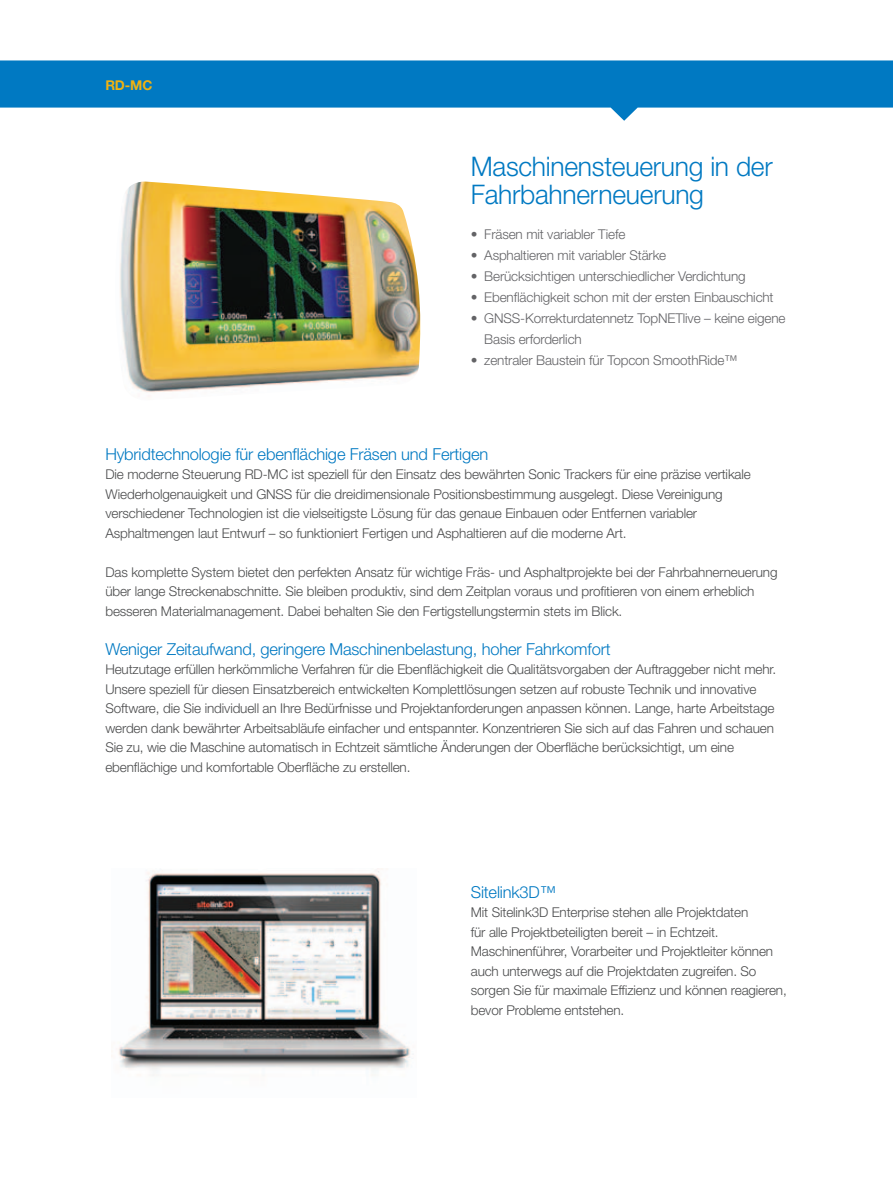
<style>
.page{position:relative;width:893px;height:1188px;background:#fff}
.page>*{position:absolute;margin:0;border:0;box-sizing:border-box;transform-origin:0 0}
.t1{font:300 27px/28.5px "Helvetica Neue LT Std";letter-spacing:-.01em;color:#0079c2}
.t2{font:300 16.5px "Helvetica Neue LT Std";letter-spacing:-.01em;color:#0079c2}
.t3{font:300 13.5px/19.5px "Helvetica Neue LT Std";letter-spacing:-.01em;color:#4b4c4d}
.t4{font:300 13.5px/21px "Helvetica Neue LT Std";letter-spacing:-.01em;color:#636366}
.t5{font:700 13.5px "Helvetica Neue LT Std";color:#efb211}
</style>
<div class="page">
<svg style="left:0;top:60px;width:893px;height:61px;fill:#0079c2"></svg>
<img style="left:120px;top:182px;width:301px;height:211px">
<img style="left:118px;top:868px;width:295px;height:208px">
<p class="t5" style="left:105px;top:77px;width:48px">RD-MC</p>
<h1 class="t1" style="left:471px;top:151px;width:303px">Maschinensteuerung in der<br>Fahrbahnerneuerung</h1>
<p class="t4" style="left:471px;top:223px;width:156px">• Fräsen mit variabler Tiefe</p>
<p class="t4" style="left:471px;top:244px;width:197px">• Asphaltieren mit variabler Stärke</p>
<p class="t4" style="left:471px;top:265px;width:276px">• Berücksichtigen unterschiedlicher Verdichtung</p>
<p class="t4" style="left:471px;top:286px;width:304px">• Ebenflächigkeit schon mit der ersten Einbauschicht</p>
<p class="t4" style="left:484px;top:307px;width:303px;text-indent:-14px">• GNSS-Korrekturdatennetz TopNETlive – keine eigene<br>Basis erforderlich</p>
<p class="t4" style="left:471px;top:349px;width:268px">• zentraler Baustein für Topcon SmoothRide™</p>
<p class="t2" style="left:105px;top:444px;width:384px">Hybridtechnologie für ebenflächige Fräsen und Fertigen</p>
<p class="t3" style="left:105px;top:465px;width:647px">Die moderne Steuerung RD-MC ist speziell für den Einsatz des bewährten Sonic Trackers für eine präzise vertikale Wiederholgenauigkeit und GNSS für die dreidimensionale Positionsbestimmung ausgelegt. Diese Vereinigung verschiedener Technologien ist die vielseitigste Lösung für das genaue Einbauen oder Entfernen variabler Asphaltmengen laut Entwurf – so funktioniert Fertigen und Asphaltieren auf die moderne Art.</p>
<p class="t3" style="left:105px;top:562px;width:674px">Das komplette System bietet den perfekten Ansatz für wichtige Fräs- und Asphaltprojekte bei der Fahrbahnerneuerung über lange Streckenabschnitte. Sie bleiben produktiv, sind dem Zeitplan voraus und profitieren von einem erheblich besseren Materialmanagement. Dabei behalten Sie den Fertigstellungstermin stets im Blick.</p>
<p class="t2" style="left:105px;top:639px;width:507px">Weniger Zeitaufwand, geringere Maschinenbelastung, hoher Fahrkomfort</p>
<p class="t3" style="left:105px;top:660px;width:672px">Heutzutage erfüllen herkömmliche Verfahren für die Ebenflächigkeit die Qualitätsvorgaben der Auftraggeber nicht mehr.<br>Unsere speziell für diesen Einsatzbereich entwickelten Komplettlösungen setzen auf robuste Technik und innovative Software, die Sie individuell an Ihre Bedürfnisse und Projektanforderungen anpassen können. Lange, harte Arbeitstage werden dank bewährter Arbeitsabläufe einfacher und entspannter. Konzentrieren Sie sich auf das Fahren und schauen Sie zu, wie die Maschine automatisch in Echtzeit sämtliche Änderungen der Oberfläche berücksichtigt, um eine ebenflächige und komfortable Oberfläche zu erstellen.</p>
<p class="t2" style="left:471px;top:882px;width:87px">Sitelink3D™</p>
<p class="t3" style="left:471px;top:902px;width:317px">Mit Sitelink3D Enterprise stehen alle Projektdaten<br>für alle Projektbeteiligten bereit – in Echtzeit.<br>Maschinenführer, Vorarbeiter und Projektleiter können auch unterwegs auf die Projektdaten zugreifen. So sorgen Sie für maximale Effizienz und können reagieren, bevor Probleme entstehen.</p>
</div>
